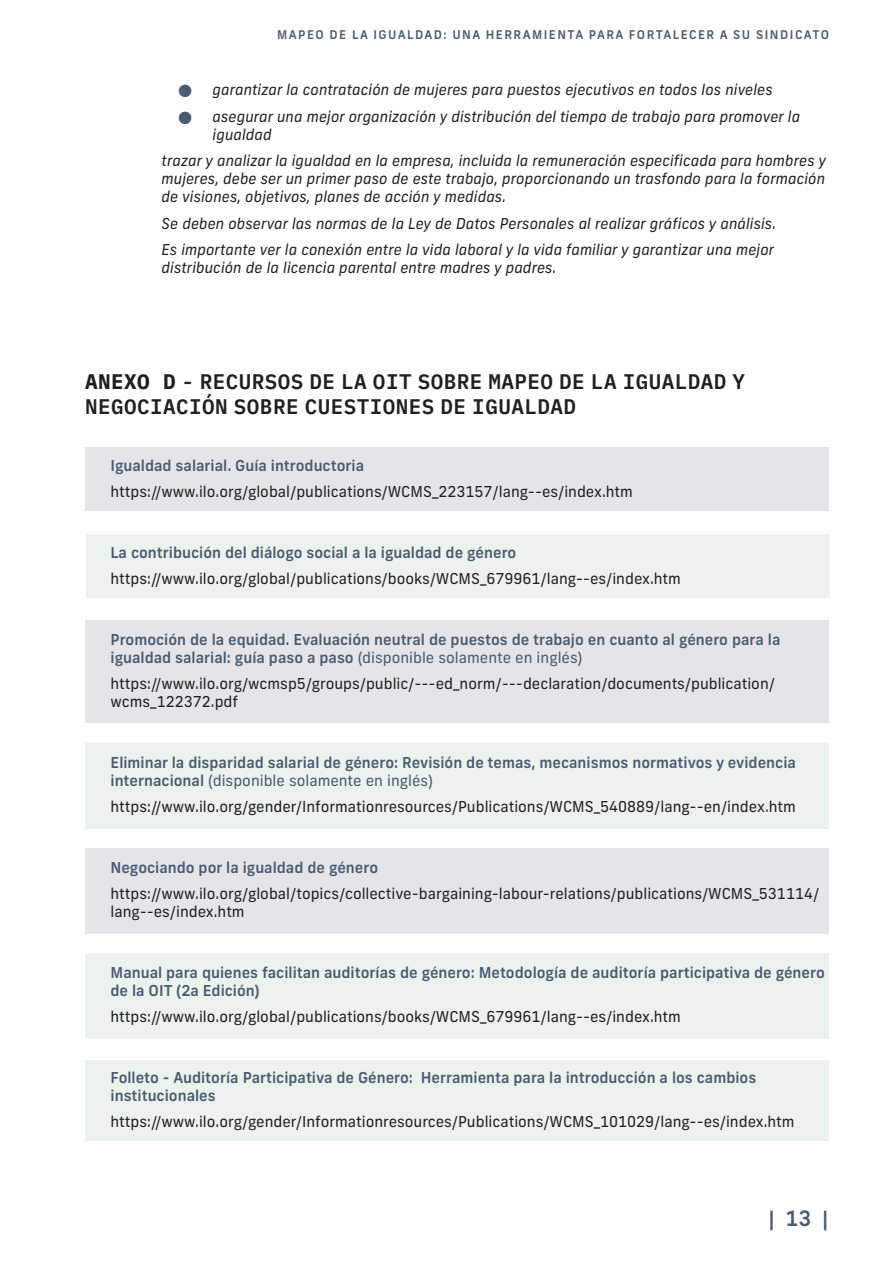
<style>
.page{position:relative;width:893px;height:1263px;background:#fff}
.page>*{position:absolute;margin:0;border:0;box-sizing:border-box;transform-origin:0 0}
.t1{font:600 21px/25.2px "IBM Plex Mono";letter-spacing:.02em;color:#231f20}
.t2{font:500 21px "Frank New";color:#475b71}
.t3{font:15px/18px "Frank New";color:#231f20}
.t4{font:500 15px/18px "Frank New";color:#475b71}
.t5{font:italic 15px/18px "Frank New";color:#231f20}
.t6{font:500 12px "Frank New";letter-spacing:.12em;color:#475b71}
.s1{color:#475b71}
.s2{font-weight:700}
.s3{font-weight:400}
</style>
<div class="page">
<div style="left:86px;top:1060px;width:743px;height:80px;background:#ecf2ee"></div>
<div style="left:85px;top:953px;width:743px;height:85px;background:#ecf2ee"></div>
<div style="left:85px;top:744px;width:743px;height:85px;background:#ecf2ee"></div>
<div style="left:86px;top:534px;width:743px;height:64px;background:#ecf2ee"></div>
<div style="left:86px;top:849px;width:743px;height:85px;background:#e5e5e9"></div>
<div style="left:85px;top:620px;width:743px;height:102px;background:#e5e5e9"></div>
<div style="left:85px;top:447px;width:743px;height:64px;background:#e5e5e9"></div>
<p class="t6" style="left:277px;top:27px;width:553px">MAPEO DE LA IGUALDAD: UNA HERRAMIENTA PARA FORTALECER A SU SINDICATO</p>
<p class="t5" style="left:179px;top:81px;width:596px"><span class="s1">●</span> garantizar la contratación de mujeres para puestos ejecutivos en todos los niveles</p>
<p class="t5" style="left:213px;top:107px;width:589px;text-indent:-34px"><span class="s1">●</span> asegurar una mejor organización y distribución del tiempo de trabajo para promover la igualdad</p>
<p class="t5" style="left:162px;top:152px;width:666px;text-align:justify">trazar y analizar la igualdad en la empresa, incluida la remuneración especificada para hombres y mujeres, debe ser un primer paso de este trabajo, proporcionando un trasfondo para la formación de visiones, objetivos, planes de acción y medidas.</p>
<p class="t5" style="left:162px;top:210px;width:616px;line-height:26.5px">Se deben observar las normas de la Ley de Datos Personales al realizar gráficos y análisis.<br>Es importante ver la conexión entre la vida laboral y la vida familiar y garantizar una mejor</p>
<p class="t5" style="left:162px;top:259px;width:396px">distribución de la licencia parental entre madres y padres.</p>
<h1 class="t1" style="left:85px;top:367px;width:662px"><span class="s2">ANEXO D</span> - RECURSOS DE LA OIT SOBRE MAPEO DE LA IGUALDAD Y<br>NEGOCIACIÓN SOBRE CUESTIONES DE IGUALDAD</h1>
<p class="t4" style="left:111px;top:456px;width:255px">Igualdad salarial. Guía introductoria</p>
<p class="t3" style="left:111px;top:482px;width:524px">https://www.ilo.org/global/publications/WCMS_223157/lang--es/index.htm</p>
<p class="t4" style="left:111px;top:543px;width:407px">La contribución del diálogo social a la igualdad de género</p>
<p class="t3" style="left:111px;top:570px;width:572px">https://www.ilo.org/global/publications/books/WCMS_679961/lang--es/index.htm</p>
<p class="t4" style="left:111px;top:630px;width:671px">Promoción de la equidad. Evaluación neutral de puestos de trabajo en cuanto al género para la igualdad salarial: guía paso a paso <span class="s3">(disponible solamente en inglés)</span></p>
<p class="t3" style="left:111px;top:675px;width:666px">https://www.ilo.org/wcmsp5/groups/public/---ed_norm/---declaration/documents/publication/ wcms_122372.pdf</p>
<p class="t4" style="left:111px;top:753px;width:687px">Eliminar la disparidad salarial de género: Revisión de temas, mecanismos normativos y evidencia internacional <span class="s3">(disponible solamente en inglés)</span></p>
<p class="t3" style="left:111px;top:798px;width:687px">https://www.ilo.org/gender/Informationresources/Publications/WCMS_540889/lang--en/index.htm</p>
<p class="t4" style="left:111px;top:858px;width:269px">Negociando por la igualdad de género</p>
<p class="t3" style="left:111px;top:885px;width:710px">https://www.ilo.org/global/topics/collective-bargaining-labour-relations/publications/WCMS_531114/ lang--es/index.htm</p>
<p class="t4" style="left:111px;top:963px;width:716px">Manual para quienes facilitan auditorías de género: Metodología de auditoría participativa de género de la OIT (2a Edición)</p>
<p class="t3" style="left:111px;top:1008px;width:572px">https://www.ilo.org/global/publications/books/WCMS_679961/lang--es/index.htm</p>
<p class="t4" style="left:111px;top:1068px;width:647px">Folleto - Auditoría Participativa de Género: Herramienta para la introducción a los cambios institucionales</p>
<p class="t3" style="left:111px;top:1113px;width:686px">https://www.ilo.org/gender/Informationresources/Publications/WCMS_101029/lang--es/index.htm</p>
<h1 class="t2" style="left:769px;top:1205px;width:61px">| 13 |</h1>
</div>
